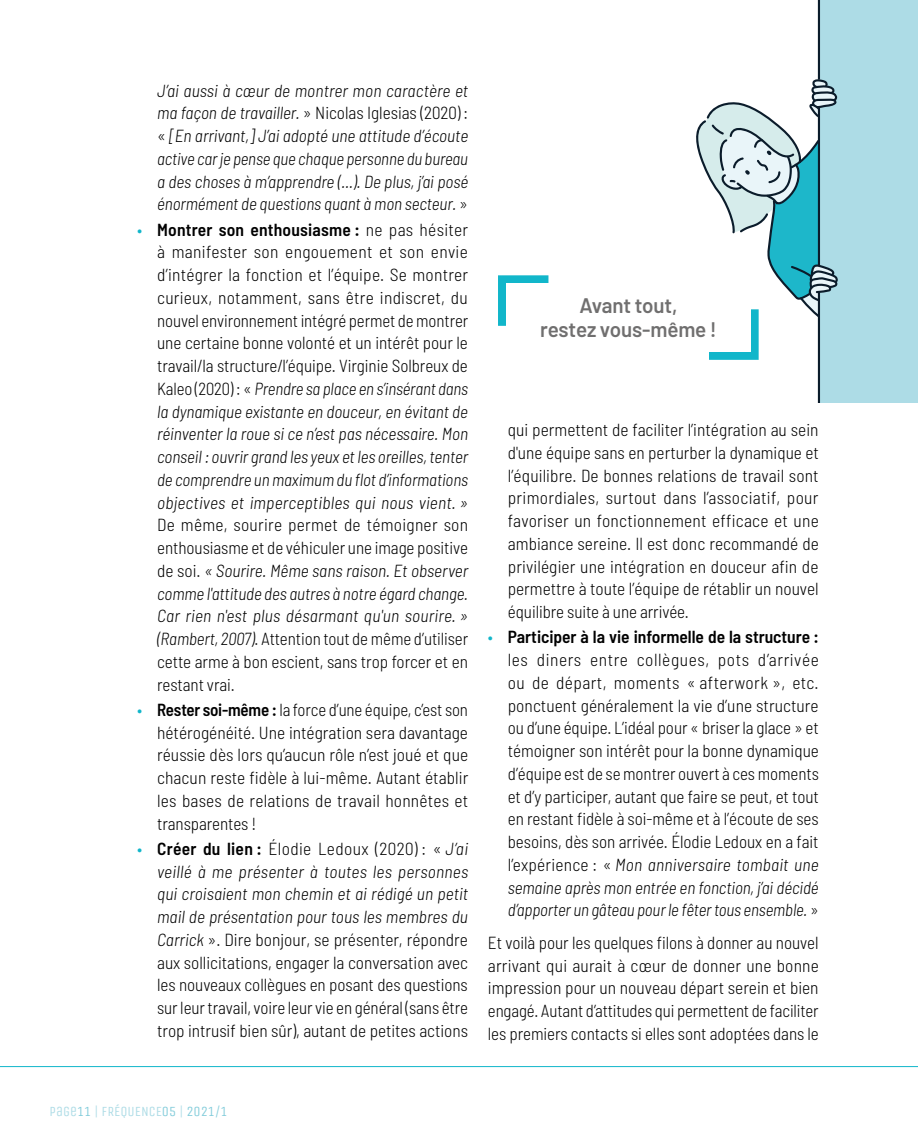
<style>
.page{position:relative;width:918px;height:1141px;background:#fff}
.page>*{position:absolute;margin:0;border:0;box-sizing:border-box;transform-origin:0 0}
.t1{font:600 21px/24.5px "Barlow";letter-spacing:-.005em;color:#706f6f;text-align:center}
.t2{font:300 semi-condensed 17.5px/22.8px "Barlow";letter-spacing:-.005em;color:#000;text-align:justify}
.t3{font:italic 300 semi-condensed 17.5px/22.8px "Barlow";letter-spacing:-.005em;color:#000;text-align:justify}
.t4{font:14px "Unica One";color:#aedce6}
.s1{font-style:normal}
.s2{color:#11b6ca}
.s3{font-weight:600}
.s4{font-style:italic}
.s5{color:#85cddb}
</style>
<div class="page">
<hr style="left:0;top:1066px;width:918px;height:1px;background:#11b6ca">
<div style="left:820px;top:0;width:98px;height:403px;background:#addce6"></div>
<svg style="left:696px;top:0;width:142px;height:403px"></svg>
<div style="left:498px;top:275px;width:50px;height:51px;background:#11b6ca"></div>
<div style="left:506px;top:283px;width:50px;height:50px;background:#fff"></div>
<div style="left:709px;top:309px;width:49px;height:51px;background:#11b6ca"></div>
<div style="left:701px;top:302px;width:50px;height:50px;background:#fff"></div>
<p class="t3" style="left:157px;top:78px;width:313px">J’ai aussi à cœur de montrer mon caractère et ma façon de travailler. <span class="s1">» Nicolas Iglesias (2020) : «</span> [En arrivant,] J’ai adopté une attitude d’écoute active car je pense que chaque personne du bureau a des choses à m’apprendre (…). De plus, j’ai posé énormément de questions quant à mon secteur. <span class="s1">»</span></p>
<p class="t2" style="left:157px;top:217px;width:313px;text-indent:-20px"><span class="s2">•</span> <span class="s3">Montrer son enthousiasme :</span> ne pas hésiter à manifester son engouement et son envie d’intégrer la fonction et l’équipe. Se montrer curieux, notamment, sans être indiscret, du nouvel environnement intégré permet de montrer une certaine bonne volonté et un intérêt pour le travail/la structure/l’équipe. Virginie Solbreux de Kaleo (2020) : « <span class="s4">Prendre sa place en s’insérant dans la dynamique existante en douceur, en évitant de réinventer la roue si ce n’est pas nécessaire. Mon conseil : ouvrir grand les yeux et les oreilles, tenter de comprendre un maximum du flot d’informations objectives et imperceptibles qui nous vient. »</span></p>
<p class="t2" style="left:157px;top:513px;width:313px">De même, sourire permet de témoigner son enthousiasme et de véhiculer une image positive de soi. <span class="s4">« Sourire. Même sans raison. Et observer comme l'attitude des autres à notre égard change.<br>Car rien n'est plus désarmant qu'un sourire. » (Rambert, 2007)</span>. Attention tout de même d’utiliser cette arme à bon escient, sans trop forcer et en restant vrai.</p>
<p class="t2" style="left:157px;top:698px;width:313px;text-indent:-20px"><span class="s2">•</span> <span class="s3">Rester soi-même :</span> la force d’une équipe, c’est son hétérogénéité. Une intégration sera davantage réussie dès lors qu’aucun rôle n’est joué et que chacun reste fidèle à lui-même. Autant établir les bases de relations de travail honnêtes et transparentes !</p>
<p class="t2" style="left:157px;top:837px;width:313px;text-indent:-20px"><span class="s2">•</span> <span class="s3">Créer du lien :</span> Élodie Ledoux (2020) : « <span class="s4">J’ai veillé à me présenter à toutes les personnes qui croisaient mon chemin et ai rédigé un petit mail de présentation pour tous les membres du Carrick</span> ». Dire bonjour, se présenter, répondre aux sollicitations, engager la conversation avec les nouveaux collègues en posant des questions sur leur travail, voire leur vie en général (sans être trop intrusif bien sûr), autant de petites actions</p>
<p class="t1" style="left:540px;top:291px;width:178px">Avant tout,<br>restez vous-même !</p>
<p class="t2" style="left:508px;top:418px;width:313px">qui permettent de faciliter l’intégration au sein d'une équipe sans en perturber la dynamique et l’équilibre. De bonnes relations de travail sont primordiales, surtout dans l’associatif, pour favoriser un fonctionnement efficace et une ambiance sereine. Il est donc recommandé de privilégier une intégration en douceur afin de permettre à toute l’équipe de rétablir un nouvel équilibre suite à une arrivée.</p>
<p class="t2" style="left:508px;top:625px;width:313px;text-indent:-20px"><span class="s2">•</span> <span class="s3">Participer à la vie informelle de la structure : </span>les diners entre collègues, pots d’arrivée ou de départ, moments « afterwork », etc. ponctuent généralement la vie d’une structure ou d’une équipe. L’idéal pour « briser la glace » et témoigner son intérêt pour la bonne dynamique d’équipe est de se montrer ouvert à ces moments et d’y participer, autant que faire se peut, et tout en restant fidèle à soi-même et à l’écoute de ses besoins, dès son arrivée. Élodie Ledoux en a fait l’expérience : « <span class="s4">Mon anniversaire tombait une semaine après mon entrée en fonction, j’ai décidé d’apporter un gâteau pour le fêter tous ensemble.</span> »</p>
<p class="t2" style="left:488px;top:931px;width:332px">Et voilà pour les quelques filons à donner au nouvel arrivant qui aurait à cœur de donner une bonne impression pour un nouveau départ serein et bien engagé. Autant d’attitudes qui permettent de faciliter les premiers contacts si elles sont adoptées dans le</p>
<p class="t4" style="left:50px;top:1103px;width:179px">page<span class="s5">11</span> | FRÉQUENCE<span class="s5">05</span> | <span class="s5">2021/1</span></p>
</div>
